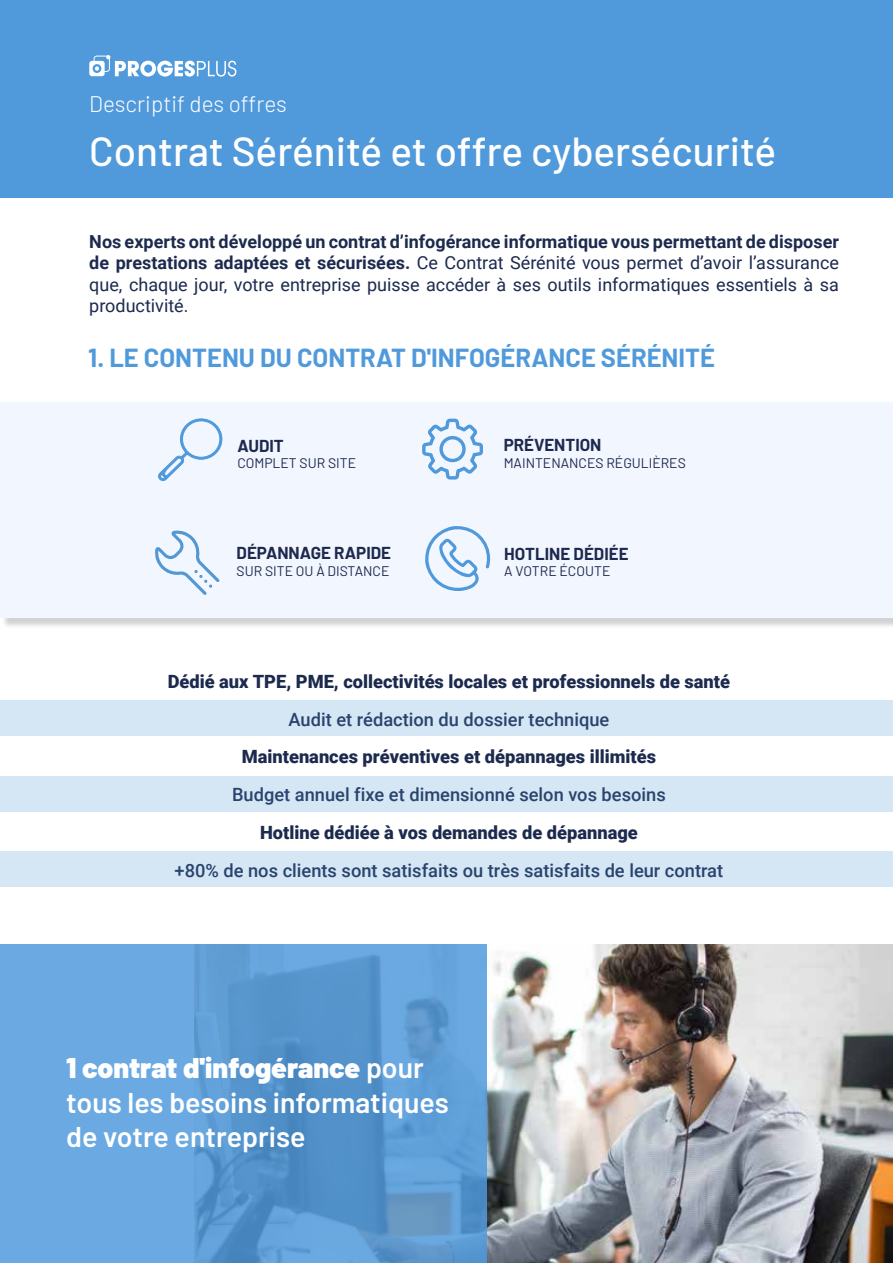
<style>
.page{position:relative;width:893px;height:1263px;background:#fff}
.page>*{position:absolute;margin:0;border:0;box-sizing:border-box;transform-origin:0 0}
.t1{font:500 40.5px "Barlow";color:#fff}
.t2{font:600 28.5px/34.2px "Barlow";color:#fff}
.t3{font:700 25.5px "Barlow";color:#509adc}
.t4{font:300 22.5px "Barlow";color:#fff}
.t5{font:900 18.3px "Roboto";color:#1c2a4e}
.t6{font:500 18.3px "Roboto";color:#1c2a4e}
.t7{font:18px/21.6px "Roboto";color:#1c2a4e;text-align:justify}
.t8{font:700 16.95px "Barlow";color:#1e294e}
.t9{font:13.95px "Barlow";color:#1e294e}
.s1{font-weight:700}
.s2{font-weight:900}
</style>
<div class="page">
<div style="left:0;top:0;width:893px;height:198px;background:#509adc"></div>
<div style="left:89px;top:61px;width:16px;height:15px;background:#fff;border-radius:3px"></div>
<div style="left:94px;top:56px;width:16px;height:16px;border:1px solid #fff;border-radius:3px"></div>
<div style="left:93px;top:64px;width:8px;height:9px;background:#509adc;border-radius:50%"></div>
<svg style="left:95px;top:66px;width:4px;height:5px"></svg>
<svg style="left:106px;top:55px;width:130px;height:22px"></svg>
<div style="left:1px;top:403px;width:892px;height:225px;background:#000;opacity:.18"></div>
<div style="left:0;top:402px;width:893px;height:216px;background:#f2f6ff"></div>
<svg style="left:425px;top:526px;width:65px;height:65px"></svg>
<svg style="left:155px;top:531px;width:64px;height:64px"></svg>
<svg style="left:422px;top:419px;width:61px;height:60px"></svg>
<svg style="left:158px;top:418px;width:64px;height:63px"></svg>
<img style="left:487px;top:944px;width:406px;height:319px">
<svg style="left:0;top:944px;width:487px;height:319px;background:#609fd7"></svg>
<div style="left:0;top:701px;width:893px;height:35px;background:#d5e6f4"></div>
<div style="left:0;top:776px;width:893px;height:35px;background:#d5e6f4"></div>
<div style="left:0;top:852px;width:893px;height:35px;background:#d5e6f4"></div>
<p class="t4" style="left:89px;top:88px;width:199px">Descriptif des offres</p>
<h1 class="t1" style="left:89px;top:122px;width:688px">Contrat Sérénité et offre cybersécurité</h1>
<p class="t7" style="left:89px;top:230px;width:751px"><span class="s1">Nos experts ont développé un contrat d’infogérance informatique vous permettant de disposer de prestations adaptées et sécurisées.</span> Ce Contrat Sérénité vous permet d’avoir l’assurance que, chaque jour, votre entreprise puisse accéder à ses outils informatiques essentiels à sa productivité.</p>
<h3 class="t3" style="left:88px;top:339px;width:628px">1. LE CONTENU DU CONTRAT D'INFOGÉRANCE SÉRÉNITÉ</h3>
<p class="t8" style="left:237px;top:433px;width:48px">AUDIT</p>
<p class="t9" style="left:237px;top:453px;width:120px">COMPLET SUR SITE</p>
<p class="t8" style="left:237px;top:540px;width:156px">DÉPANNAGE RAPIDE</p>
<p class="t9" style="left:237px;top:561px;width:154px">SUR SITE OU À DISTANCE</p>
<p class="t8" style="left:504px;top:432px;width:99px">PRÉVENTION</p>
<p class="t9" style="left:504px;top:453px;width:184px">MAINTENANCES RÉGULIÈRES</p>
<p class="t8" style="left:504px;top:541px;width:126px">HOTLINE DÉDIÉE</p>
<p class="t9" style="left:504px;top:561px;width:108px">A VOTRE ÉCOUTE</p>
<p class="t5" style="left:168px;top:668px;width:564px">Dédié aux TPE, PME, collectivités locales et professionnels de santé</p>
<p class="t6" style="left:289px;top:706px;width:322px">Audit et rédaction du dossier technique</p>
<p class="t5" style="left:242px;top:744px;width:416px">Maintenances préventives et dépannages illimités</p>
<p class="t6" style="left:232px;top:782px;width:435px">Budget annuel fixe et dimensionné selon vos besoins</p>
<p class="t5" style="left:260px;top:820px;width:379px">Hotline dédiée à vos demandes de dépannage</p>
<p class="t6" style="left:175px;top:858px;width:550px">+80% de nos clients sont satisfaits ou très satisfaits de leur contrat</p>
<h2 class="t2" style="left:66px;top:1049px;width:384px"><span class="s2">1 contrat d'infogérance</span> pour tous les besoins informatiques de votre entreprise</h2>
</div>
